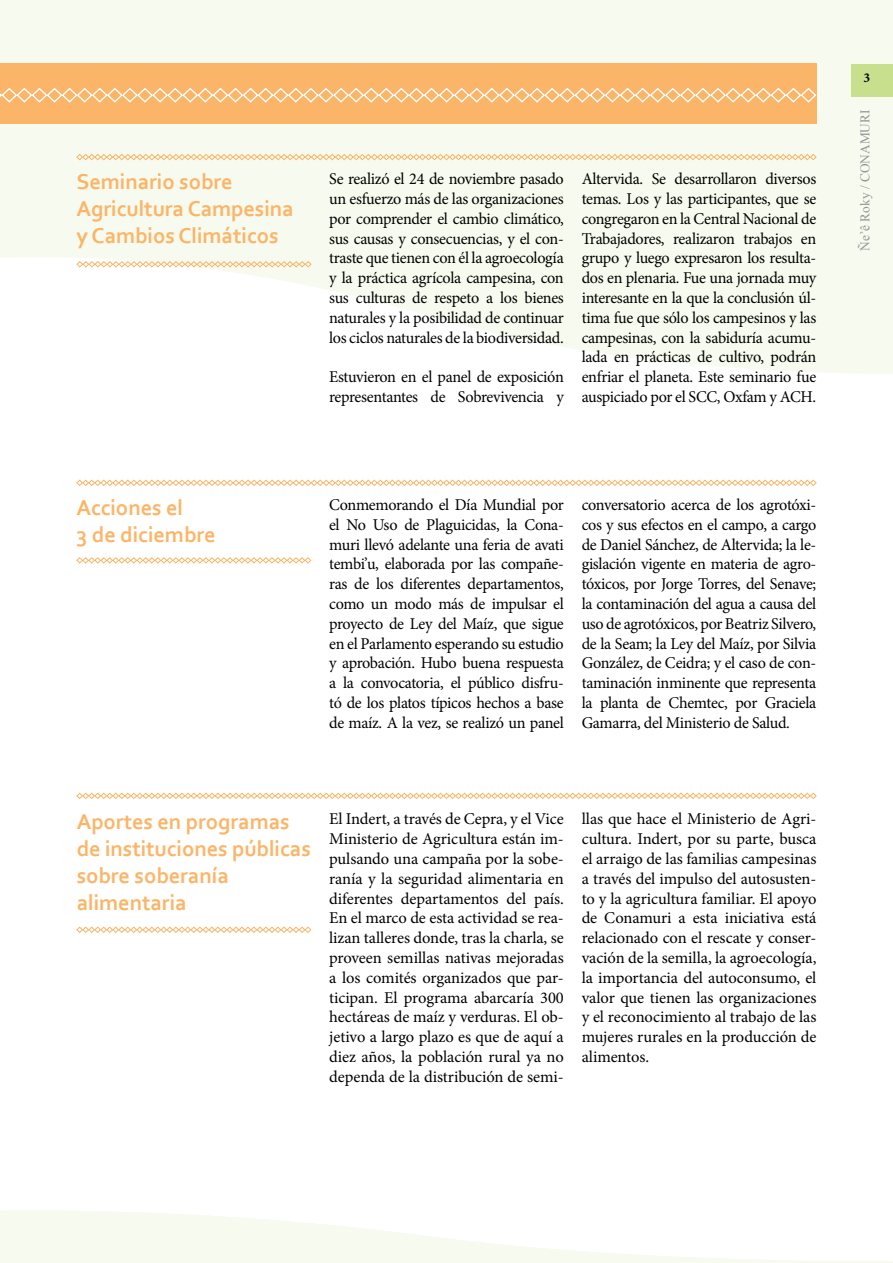
<style>
.page{position:relative;width:893px;height:1263px;background:#fff}
.page>*{position:absolute;margin:0;border:0;box-sizing:border-box;transform-origin:0 0}
.t1{font:700 22.5px/27px "Corbel";letter-spacing:-.005em;color:#fbb568}
.t2{font:16.5px/19.8px "Minion Pro";letter-spacing:-.02em;color:#000;text-align:justify}
.t3{font:700 13.5px "Minion Pro";color:#000}
.t4{font:13.35px "Times New Roman";color:#939598}
</style>
<div class="page">
<div style="left:817px;top:0;width:76px;height:374px;background:#f7faee"></div>
<svg style="left:0;top:1210px;width:893px;height:53px"></svg>
<div style="left:851px;top:64px;width:42px;height:32px;background:#c8df8e"></div>
<svg style="left:76px;top:557px;width:236px;height:7px"></svg>
<svg style="left:76px;top:792px;width:741px;height:7px"></svg>
<svg style="left:76px;top:479px;width:741px;height:7px"></svg>
<svg style="left:0;top:0;width:817px;height:372px"></svg>
<svg style="left:76px;top:926px;width:236px;height:7px"></svg>
<h1 class="t1" style="left:77px;top:167px;width:219px">Seminario sobre<br>Agricultura Campesina y Cambios Climáticos</h1>
<p class="t2" style="left:329px;top:169px;width:236px">Se realizó el 24 de noviembre pasado un esfuerzo más de las organizaciones por comprender el cambio climático, sus causas y consecuencias, y el con&shy;traste que tienen con él la agroecología y la práctica agrícola campesina, con sus culturas de respeto a los bienes naturales y la posibilidad de continuar los ciclos naturales de la biodiversidad.</p>
<p class="t2" style="left:329px;top:367px;width:236px">Estuvieron en el panel de exposición representantes de Sobrevivencia y</p>
<p class="t2" style="left:582px;top:169px;width:236px">Altervida. Se desarrollaron diversos temas. Los y las participantes, que se congregaron en la Central Nacional de Trabajadores, realizaron trabajos en grupo y luego expresaron los resulta&shy;dos en plenaria. Fue una jornada muy interesante en la que la conclusión úl&shy;tima fue que sólo los campesinos y las campesinas, con la sabiduría acumu&shy;lada en prácticas de cultivo, podrán enfriar el planeta. Este seminario fue auspiciado por el SCC, Oxfam y ACH.</p>
<p class="t3" style="left:863px;top:69px;width:8px">3</p>
<p class="t4" style="left:856px;top:251px;width:143px;rotate:-90deg">Ñe’ê Roky / CONAMURI</p>
<h1 class="t1" style="left:77px;top:493px;width:141px">Acciones el<br>3 de diciembre</h1>
<p class="t2" style="left:329px;top:495px;width:236px">Conmemorando el Día Mundial por el No Uso de Plaguicidas, la Cona&shy;muri llevó adelante una feria de avati tembi’u, elaborada por las compañe&shy;ras de los diferentes departamentos, como un modo más de impulsar el proyecto de Ley del Maíz, que sigue en el Parlamento esperando su estudio y aprobación. Hubo buena respuesta a la convocatoria, el público disfru&shy;tó de los platos típicos hechos a base de maíz. A la vez, se realizó un panel</p>
<p class="t2" style="left:582px;top:495px;width:236px">conversatorio acerca de los agrotóxi&shy;cos y sus efectos en el campo, a cargo de Daniel Sánchez, de Altervida; la le&shy;gislación vigente en materia de agro&shy;tóxicos, por Jorge Torres, del Senave; la contaminación del agua a causa del uso de agrotóxicos, por Beatriz Silvero, de la Seam; la Ley del Maíz, por Silvia González, de Ceidra; y el caso de con&shy;taminación inminente que representa la planta de Chemtec, por Graciela Gamarra, del Ministerio de Salud.</p>
<h1 class="t1" style="left:77px;top:807px;width:236px">Aportes en programas de instituciones públicas sobre soberanía alimentaria</h1>
<p class="t2" style="left:329px;top:809px;width:236px">El Indert, a través de Cepra, y el Vice Ministerio de Agricultura están im&shy;pulsando una campaña por la sobe&shy;ranía y la seguridad alimentaria en diferentes departamentos del país.<br>En el marco de esta actividad se rea&shy;lizan talleres donde, tras la charla, se proveen semillas nativas mejoradas a los comités organizados que par&shy;ticipan. El programa abarcaría 300 hectáreas de maíz y verduras. El ob&shy;jetivo a largo plazo es que de aquí a diez años, la población rural ya no dependa de la distribución de semi-</p>
<p class="t2" style="left:582px;top:809px;width:236px">llas que hace el Ministerio de Agri&shy;cultura. Indert, por su parte, busca el arraigo de las familias campesinas a través del impulso del autosusten&shy;to y la agricultura familiar. El apoyo de Conamuri a esta iniciativa está relacionado con el rescate y conser&shy;vación de la semilla, la agroecología, la importancia del autoconsumo, el valor que tienen las organizaciones y el reconocimiento al trabajo de las mujeres rurales en la producción de alimentos.</p>
</div>
